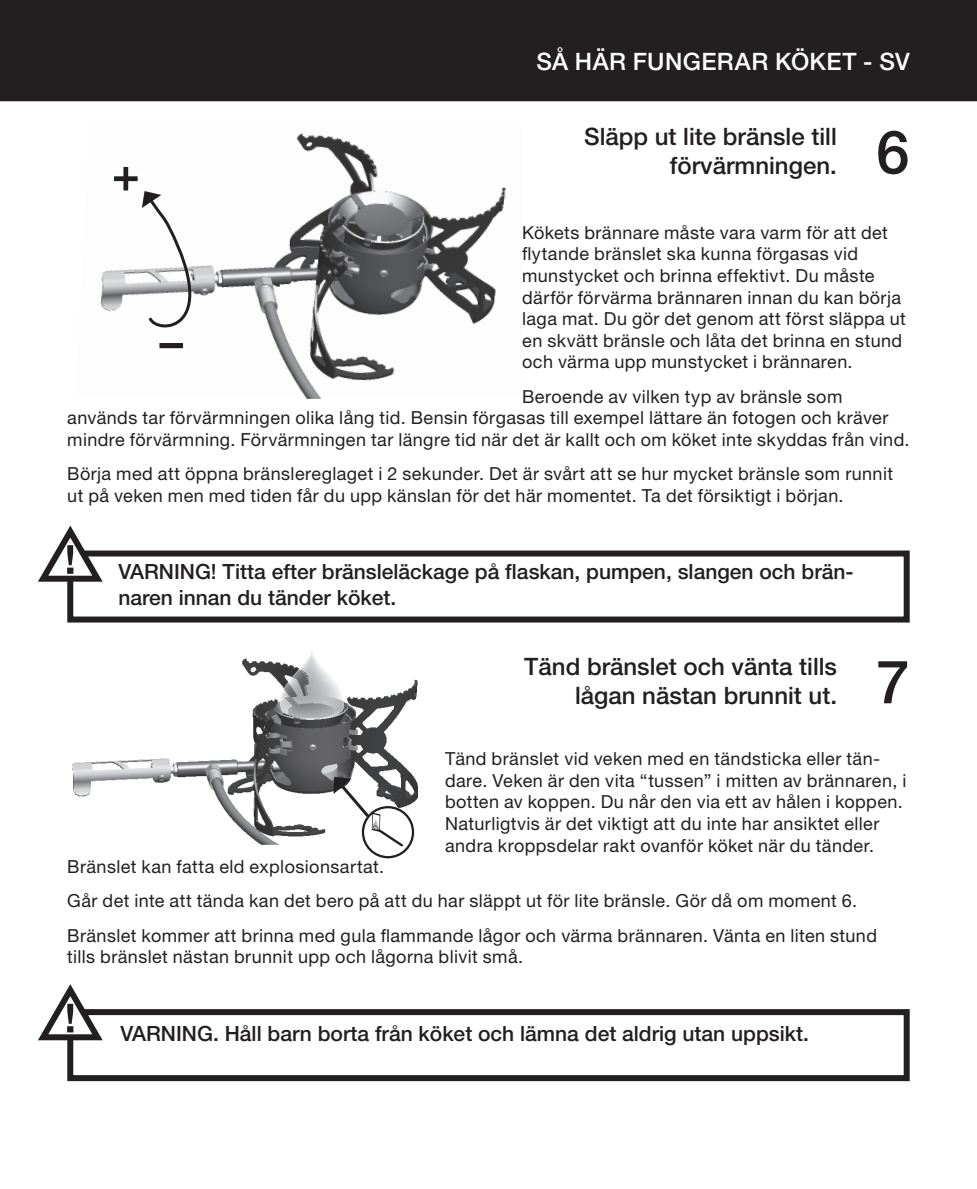
<style>
.page{position:relative;width:977px;height:1189px;background:#fff}
.page>*{position:absolute;margin:0;border:0;box-sizing:border-box;transform-origin:0 0}
.t1{font:500 60px "Helvetica Neue LT";color:#231f20}
.t2{font:500 24px/28.8px "Helvetica Neue LT";color:#231f20;text-align:right}
.t3{font:500 24px "Helvetica Neue LT";letter-spacing:.02em;color:#fff}
.t4{font:500 21px/25.2px "Helvetica Neue LT";color:#231f20}
.t5{font:18px/21.6px "Helvetica Neue LT";letter-spacing:.025em;color:#231f20}
</style>
<div class="page">
<div style="left:0;top:0;width:976px;height:101px;background:#231f20"></div>
<div style="left:67px;top:551px;width:842px;height:72px;border:6px solid #231f20"></div>
<svg style="left:38px;top:525px;width:70px;height:60px"></svg>
<div style="left:67px;top:1009px;width:842px;height:72px;border:6px solid #231f20"></div>
<svg style="left:38px;top:984px;width:70px;height:59px"></svg>
<img style="left:100px;top:133px;width:406px;height:266px">
<div style="left:158px;top:342px;width:26px;height:8px;background:#231f20"></div>
<div style="left:157px;top:340px;width:29px;height:11px;border:3px solid #fff"></div>
<svg style="left:110px;top:163px;width:113px;height:172px"></svg>
<img style="left:72px;top:658px;width:346px;height:187px">
<img style="left:280px;top:652px;width:64px;height:67px">
<svg style="left:333px;top:777px;width:70px;height:70px"></svg>
<div style="left:362px;top:806px;width:52px;height:52px;border:2px solid #231f20;border-radius:50%"></div>
<h2 class="t3" style="left:536px;top:47px;width:375px">Så HÄr fUNGErAr KÖKET - SV</h2>
<h2 class="t2" style="left:584px;top:122px;width:254px">Släpp ut lite bränsle till förvärmningen.</h2>
<h1 class="t1" style="left:876px;top:116px;width:35px">6</h1>
<p class="t5" style="left:522px;top:221px;width:385px">Kökets brännare måste vara varm för att det flytande bränslet ska kunna förgasas vid munstycket och brinna effektivt. Du måste därför förvärma brännaren innan du kan börja laga mat. Du gör det genom att först släppa ut en skvätt bränsle och låta det brinna en stund och värma upp munstycket i brännaren.</p>
<p class="t5" style="left:67px;top:385px;width:843px;text-indent:455px">Beroende av vilken typ av bränsle som används tar förvärmningen olika lång tid. Bensin förgasas till exempel lättare än fotogen och kräver mindre förvärmning. Förvärmningen tar längre tid när det är kallt och om köket inte skyddas från vind.</p>
<p class="t5" style="left:67px;top:463px;width:827px">Börja med att öppna bränslereglaget i 2 sekunder. Det är svårt att se hur mycket bränsle som runnit ut på veken men med tiden får du upp känslan för det här momentet. Ta det försiktigt i början.</p>
<p class="t4" style="left:118px;top:559px;width:736px">VArNING! Titta efter bränsleläckage på flaskan, pumpen, slangen och brän&shy;naren innan du tänder köket.</p>
<h2 class="t2" style="left:524px;top:652px;width:314px">Tänd bränslet och vänta tills lågan nästan brunnit ut.</h2>
<h1 class="t1" style="left:876px;top:646px;width:35px">7</h1>
<p class="t5" style="left:445px;top:748px;width:463px">Tänd bränslet vid veken med en tändsticka eller tän&shy;dare. Veken är den vita “tussen” i mitten av brännaren, i botten av koppen. Du når den via ett av hålen i koppen.<br>Naturligtvis är det viktigt att du inte har ansiktet eller andra kroppsdelar rakt ovanför köket när du tänder.</p>
<p class="t5" style="left:67px;top:849px;width:811px;line-height:34.5px">Bränslet kan fatta eld explosionsartat.<br>Går det inte att tända kan det bero på att du har släppt ut för lite bränsle. Gör då om moment 6.<br>Bränslet kommer att brinna med gula flammande lågor och värma brännaren. Vänta en liten stund</p>
<p class="t5" style="left:67px;top:946px;width:457px">tills bränslet nästan brunnit upp och lågorna blivit små.</p>
<p class="t4" style="left:120px;top:1021px;width:690px">VArNING. Håll barn borta från köket och lämna det aldrig utan uppsikt.</p>
</div>
